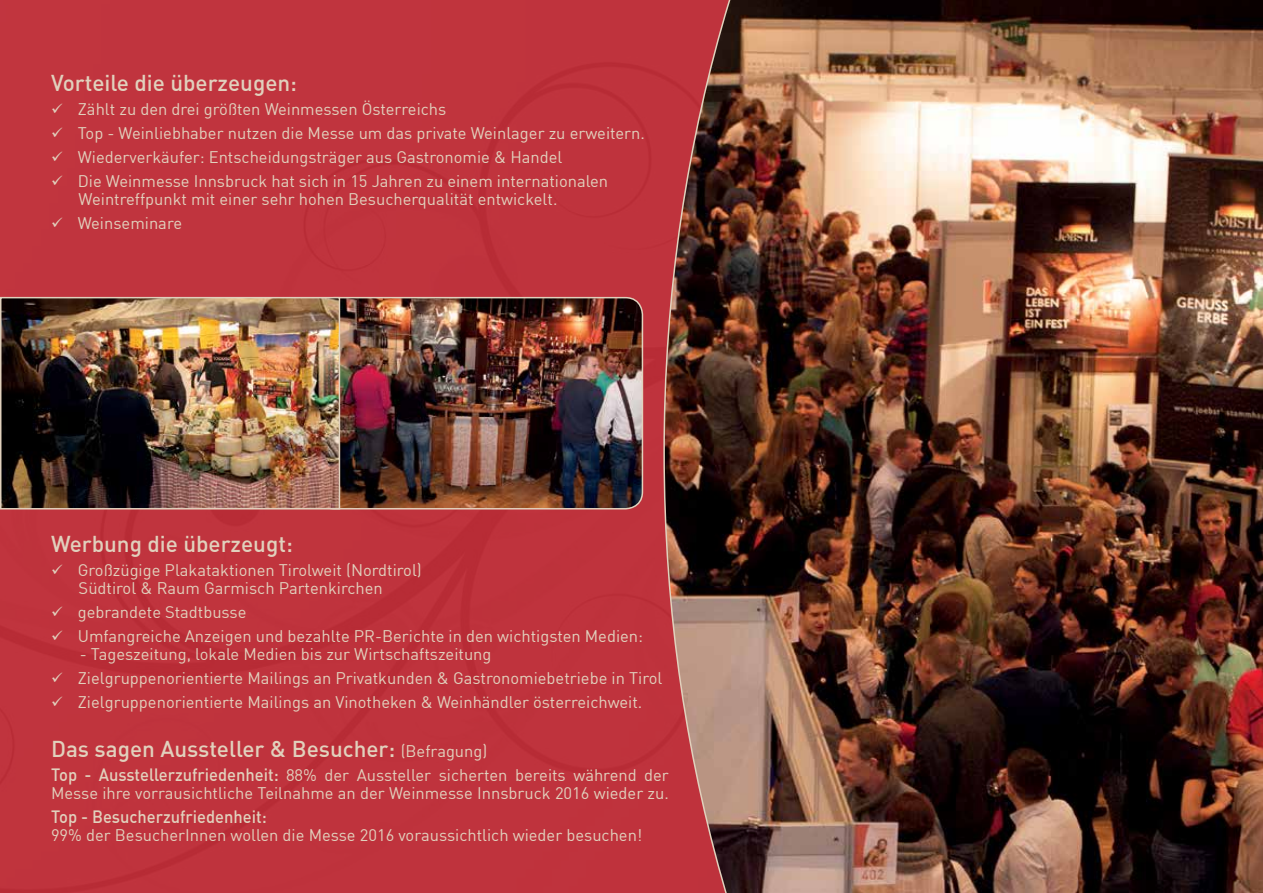
<style>
.page{position:relative;width:1263px;height:893px;background:#fff}
.page>*{position:absolute;margin:0;border:0;box-sizing:border-box;transform-origin:0 0}
.t1{font:500 22.5px "DIN";color:#e1d1bd}
.t2{font:500 17.55px "DIN";color:#e1d1bd;scale:.94 1}
.t3{font:16.5px/18px "DIN";color:#e1d1bd}
.s1{font-weight:400;font-size:16.5px}
.s2{font-weight:500;font-size:17.55px}
</style>
<div class="page">
<div style="left:0;top:0;width:753px;height:893px;background:#bf333d"></div>
<img style="left:663px;top:0;width:600px;height:893px">
<img style="left:340px;top:298px;width:302px;height:211px">
<div style="left:317px;top:297px;width:326px;height:212px;border:2px solid #e1d1bd;border-radius:17px"></div>
<img style="left:3px;top:300px;width:334px;height:206px">
<div style="left:0;top:297px;width:340px;height:212px;border:2px solid #e1d1bd"></div>
<h1 class="t1" style="left:51px;top:68px;width:248px">Vorteile die überzeugen:</h1>
<p class="t3" style="left:51px;top:100px;width:397px">✓ Zählt zu den drei größten Weinmessen Österreichs</p>
<p class="t3" style="left:51px;top:124px;width:595px">✓ Top - Weinliebhaber nutzen die Messe um das private Weinlager zu erweitern.</p>
<p class="t3" style="left:51px;top:148px;width:513px">✓ Wiederverkäufer: Entscheidungsträger aus Gastronomie &amp; Handel</p>
<p class="t3" style="left:79px;top:172px;width:531px;text-indent:-28px">✓ Die Weinmesse Innsbruck hat sich in 15 Jahren zu einem internationalen<br>Weintreffpunkt mit einer sehr hohen Besucherqualität entwickelt.</p>
<p class="t3" style="left:51px;top:214px;width:133px">✓ Weinseminare</p>
<h1 class="t1" style="left:51px;top:529px;width:243px">Werbung die überzeugt:</h1>
<p class="t3" style="left:79px;top:561px;width:345px;text-indent:-28px">✓ Großzügige Plakataktionen Tirolweit (Nordtirol)<br>Südtirol &amp; Raum Garmisch Partenkirchen</p>
<p class="t3" style="left:51px;top:603px;width:197px">✓ gebrandete Stadtbusse</p>
<p class="t3" style="left:51px;top:627px;width:594px">✓ Umfangreiche Anzeigen und bezahlte PR-Berichte in den wichtigsten Medien:</p>
<p class="t3" style="left:80px;top:645px;width:413px">- Tageszeitung, lokale Medien bis zur Wirtschaftszeitung</p>
<p class="t3" style="left:51px;top:669px;width:613px">✓ Zielgruppenorientierte Mailings an Privatkunden &amp; Gastronomiebetriebe in Tirol</p>
<p class="t3" style="left:51px;top:693px;width:593px">✓ Zielgruppenorientierte Mailings an Vinotheken &amp; Weinhändler österreichweit.</p>
<h1 class="t1" style="left:51px;top:735px;width:438px">Das sagen Aussteller &amp; Besucher: <span class="s1">(Befragung)</span></h1>
<p class="t3" style="left:51px;top:766px;width:619px"><span class="s2">Top - Ausstellerzufriedenheit:</span> 88% der Aussteller sicherten bereits während der<br>Messe ihre vorrausichtliche Teilnahme an der Weinmesse Innsbruck 2016 wieder zu.</p>
<p class="t2" style="left:51px;top:806px;width:231px">Top - Besucherzufriedenheit:</p>
<p class="t3" style="left:51px;top:826px;width:593px">99% der BesucherInnen wollen die Messe 2016 voraussichtlich wieder besuchen!</p>
</div>
